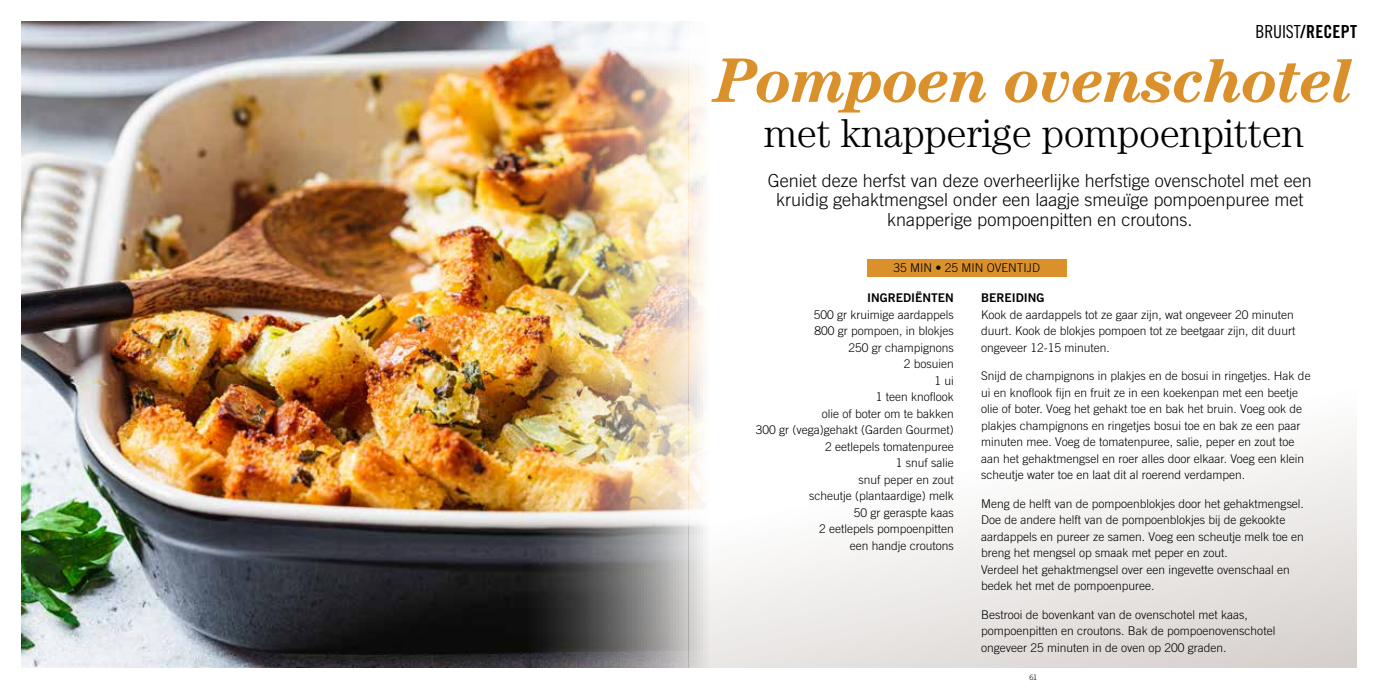
<style>
.page{position:relative;width:1378px;height:689px;background:#fff}
.page>*{position:absolute;margin:0;border:0;box-sizing:border-box;transform-origin:0 0}
.t1{font:italic 700 63px "Century Std";letter-spacing:-.02em;color:#da912b}
.t2{font:300 40.5px "Century Std";letter-spacing:-.01em;color:#000}
.t3{font:300 18px/19.5px "Trade Gothic LT Std";color:#000;text-align:center}
.t4{font:18px "Trade Gothic LT Std Bd Cn 20";letter-spacing:.01em;color:#000}
.t5{font:300 12px/16.5px "Trade Gothic LT Std";color:#000}
.t6{font:12px "Trade Gothic LT Std Bd 2";color:#000}
.t7{font:300 7.5px "Trade Gothic LT Std";color:#000}
.s1{font-family:"Trade Gothic LT Std Cn 18"}
</style>
<div class="page">
<img style="left:21px;top:21px;width:668px;height:647px">
<svg style="left:689px;top:66px;width:667px;height:602px"></svg>
<div style="left:867px;top:259px;width:199px;height:17px;background:#da912b"></div>
<h3 class="t4" style="left:1255px;top:21px;width:103px"><span class="s1">BRUIST</span>/RECEPT</h3>
<h1 class="t1" style="left:715px;top:44px;width:640px">Pompoen ovenschotel</h1>
<h2 class="t2" style="left:764px;top:110px;width:541px">met knapperige pompoenpitten</h2>
<h3 class="t3" style="left:768px;top:170px;width:546px">Geniet deze herfst van deze overheerlijke herfstige ovenschotel met een kruidig gehaktmengsel onder een laagje smeuïge pompoenpuree met knapperige pompoenpitten en croutons.</h3>
<p class="t5" style="left:893px;top:260px;width:148px">35 MIN • 25 MIN OVENTIJD</p>
<p class="t6" style="left:867px;top:290px;width:88px">INGREDIËNTEN</p>
<p class="t5" style="left:756px;top:306px;width:200px;text-align:right">500 gr kruimige aardappels<br>800 gr pompoen, in blokjes<br>250 gr champignons<br>2 bosuien<br>1 ui<br>1 teen knoflook<br>olie of boter om te bakken<br>300 gr (vega)gehakt (Garden Gourmet)<br>2 eetlepels tomatenpuree<br>1 snuf salie<br>snuf peper en zout<br>scheutje (plantaardige) melk<br>50 gr geraspte kaas<br>2 eetlepels pompoenpitten<br>een handje croutons</p>
<p class="t6" style="left:981px;top:290px;width:65px">BEREIDING</p>
<p class="t5" style="left:981px;top:306px;width:316px;text-align:justify">Kook de aardappels tot ze gaar zijn, wat ongeveer 20 minuten duurt. Kook de blokjes pompoen tot ze beetgaar zijn, dit duurt ongeveer 12-15 minuten.</p>
<p class="t5" style="left:981px;top:367px;width:331px">Snijd de champignons in plakjes en de bosui in ringetjes. Hak de ui en knoflook fijn en fruit ze in een koekenpan met een beetje olie of boter. Voeg het gehakt toe en bak het bruin. Voeg ook de plakjes champignons en ringetjes bosui toe en bak ze een paar minuten mee. Voeg de tomatenpuree, salie, peper en zout toe aan het gehaktmengsel en roer alles door elkaar. Voeg een klein scheutje water toe en laat dit al roerend verdampen.</p>
<p class="t5" style="left:981px;top:495px;width:324px">Meng de helft van de pompoenblokjes door het gehaktmengsel.<br>Doe de andere helft van de pompoenblokjes bij de gekookte aardappels en pureer ze samen. Voeg een scheutje melk toe en breng het mengsel op smaak met peper en zout.<br>Verdeel het gehaktmengsel over een ingevette ovenschaal en bedek het met de pompoenpuree.</p>
<p class="t5" style="left:981px;top:606px;width:296px">Bestrooi de bovenkant van de ovenschotel met kaas, pompoenpitten en croutons. Bak de pompoenovenschotel ongeveer 25 minuten in de oven op 200 graden.</p>
<p class="t7" style="left:1029px;top:672px;width:9px">61</p>
</div>
